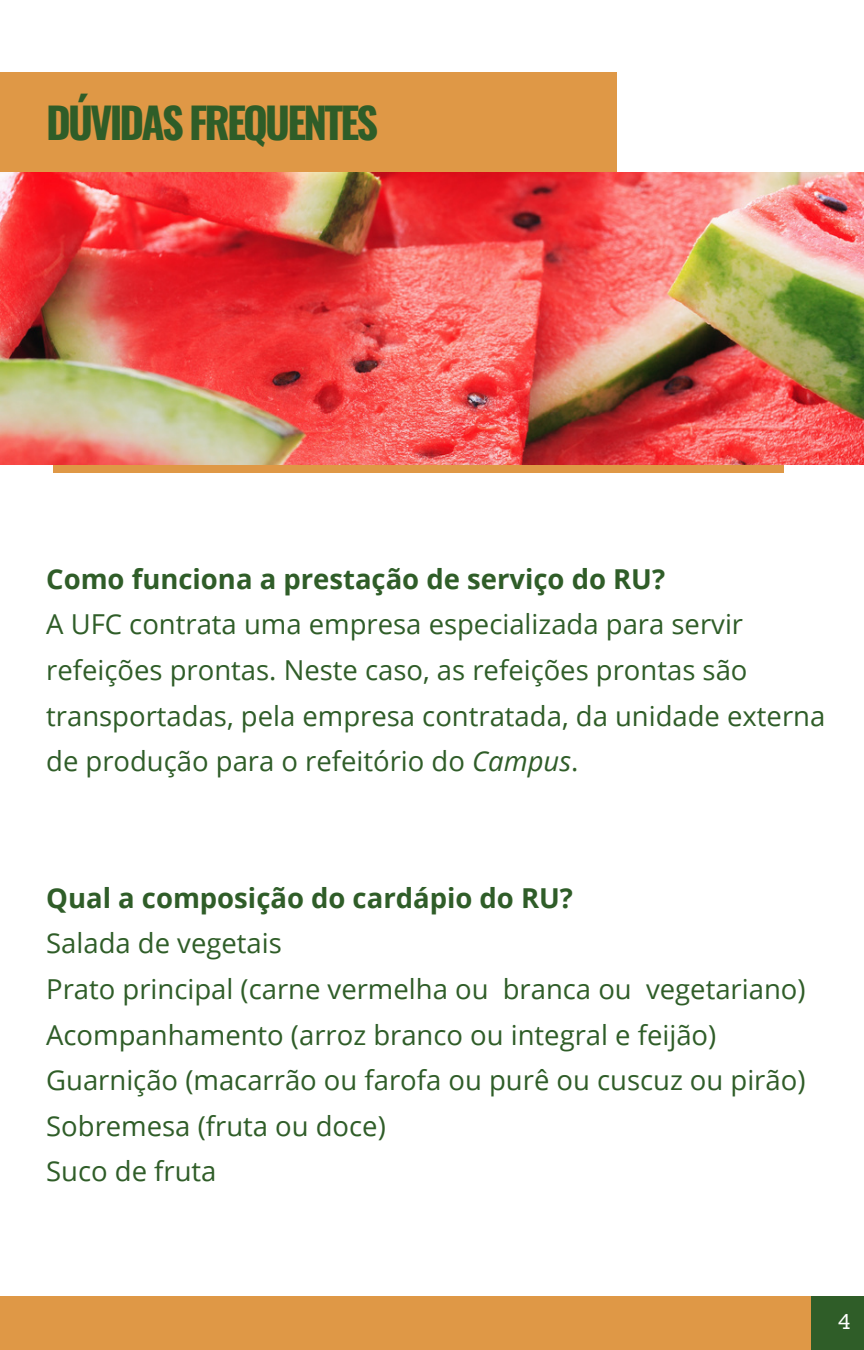
<style>
.page{position:relative;width:864px;height:1350px;background:#fff}
.page>*{position:absolute;margin:0;border:0;box-sizing:border-box;transform-origin:0 0}
.t1{font:700 42.3px "Oswald";letter-spacing:-.065em;color:#2f5d28}
.t2{font:27.45px/45.4px "Open Sans";color:#2f5d28}
.t3{font:700 27.45px "Open Sans";color:#2f5d28}
.t4{font:20.93px "Sanchez";color:#fff}
.s1{font-style:italic}
</style>
<div class="page">
<div style="left:811px;top:1296px;width:53px;height:54px;background:#2f5d28"></div>
<div style="left:0;top:1296px;width:811px;height:54px;background:#df9846"></div>
<div style="left:0;top:73px;width:617px;height:133px;background:#df9846"></div>
<div style="left:53px;top:464px;width:731px;height:8px;background:#df9846"></div>
<img style="left:0;top:173px;width:864px;height:292px">
<p class="t1" style="left:46px;top:90px;width:334px">DÚVIDAS FREQUENTES</p>
<p class="t3" style="left:46px;top:560px;width:620px">Como funciona a prestação de serviço do RU?</p>
<p class="t2" style="left:46px;top:601px;width:781px">A UFC contrata uma empresa especializada para servir refeições prontas. Neste caso, as refeições prontas são transportadas, pela empresa contratada, da unidade externa de produção para o refeitório do <span class="s1">Campus</span>.</p>
<p class="t3" style="left:46px;top:879px;width:528px">Qual a composição do cardápio do RU?</p>
<p class="t2" style="left:46px;top:920px;width:237px">Salada de vegetais</p>
<p class="t2" style="left:46px;top:966px;width:761px">Prato principal (carne vermelha ou branca ou vegetariano)</p>
<p class="t2" style="left:46px;top:1011px;width:672px">Acompanhamento (arroz branco ou integral e feijão)</p>
<p class="t2" style="left:46px;top:1057px;width:761px">Guarnição (macarrão ou farofa ou purê ou cuscuz ou pirão)</p>
<p class="t2" style="left:46px;top:1102px;width:341px">Sobremesa (fruta ou doce)</p>
<p class="t2" style="left:46px;top:1148px;width:172px">Suco de fruta</p>
<p class="t4" style="left:838px;top:1308px;width:14px">4</p>
</div>
